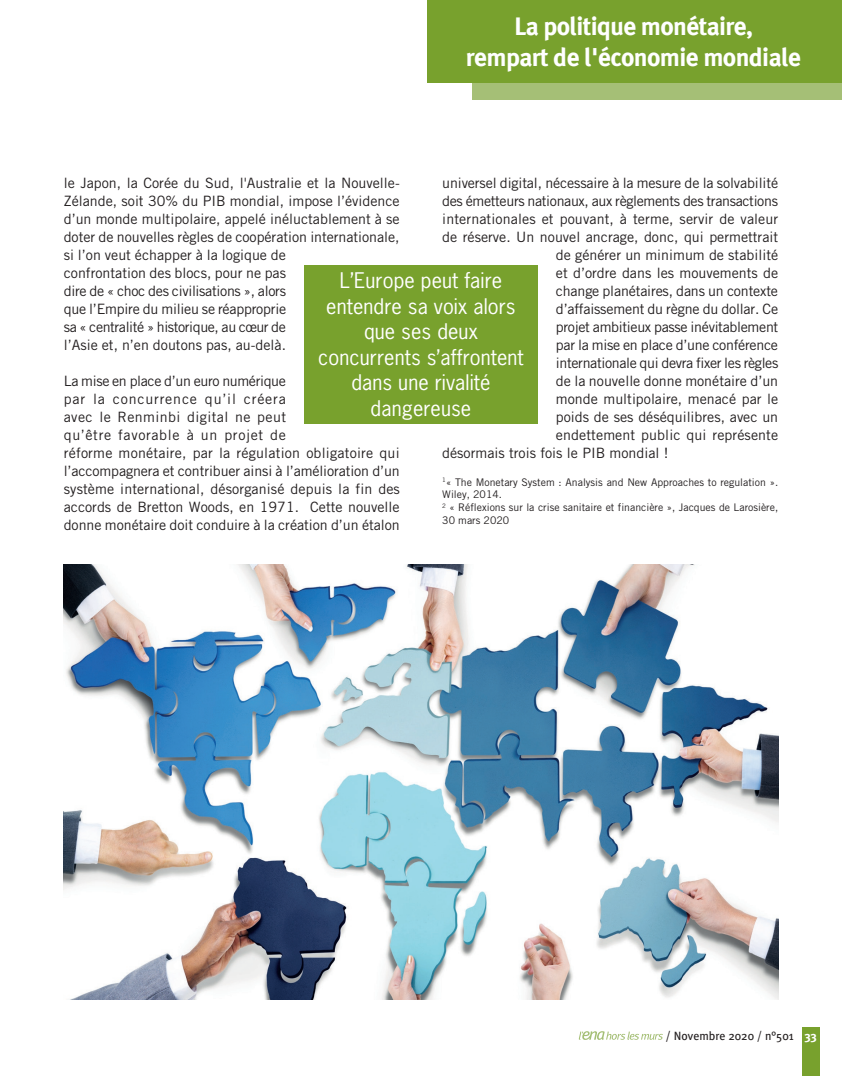
<style>
.page{position:relative;width:842px;height:1076px;background:#fff}
.page>*{position:absolute;margin:0;border:0;box-sizing:border-box;transform-origin:0 0}
.t1{font:700 25.5px/30.6px "Meta Plus";letter-spacing:-.025em;color:#fff;text-align:center}
.t2{font:20.25px/25.5px "News Gothic Std";letter-spacing:.005em;color:#fff;text-align:center}
.t3{font:14.25px/18px "Trade Gothic";color:#231f20}
.t4{font:14.25px "Trade Gothic";letter-spacing:-.025em;color:#231f20}
.t5{font:14.25px "Trade Gothic";letter-spacing:-.02em;color:#231f20}
.t6{font:12px "Meta Plus";color:#231f20}
.t7{font:10.5px/12.6px "Trade Gothic";color:#231f20}
.s1{font-weight:700;color:#fff}
</style>
<div class="page">
<div style="left:472px;top:39px;width:370px;height:60px;background:#a5bf76"></div>
<div style="left:427px;top:0;width:415px;height:82px;background:#78a12d"></div>
<div style="left:802px;top:1027px;width:17px;height:49px;background:#78a12d"></div>
<svg style="left:579px;top:1031px;width:84px;height:9px"></svg>
<div style="left:304px;top:265px;width:234px;height:158px;background:#78a12d"></div>
<img style="left:64px;top:565px;width:714px;height:434px">
<h1 class="t1" style="left:466px;top:11px;width:337px">La politique monétaire,<br>rempart de l'économie mondiale</h1>
<p class="t3" style="left:442px;top:174px;width:337px">universel digital, nécessaire à la mesure de la solvabilité</p>
<p class="t4" style="left:442px;top:192px;width:337px">des émetteurs nationaux, aux règlements des transactions</p>
<p class="t3" style="left:442px;top:210px;width:338px">internationales et pouvant, à terme, servir de valeur</p>
<p class="t3" style="left:442px;top:228px;width:337px">de réserve. Un nouvel ancrage, donc, qui permettrait</p>
<p class="t3" style="left:556px;top:246px;width:224px">de générer un minimum de stabilité</p>
<p class="t3" style="left:556px;top:264px;width:224px">et d’ordre dans les mouvements de</p>
<p class="t3" style="left:556px;top:282px;width:224px">change planétaires, dans un contexte</p>
<p class="t3" style="left:556px;top:300px;width:224px">d’affaissement du règne du dollar. Ce</p>
<p class="t5" style="left:556px;top:318px;width:224px">projet ambitieux passe inévitablement</p>
<p class="t5" style="left:556px;top:336px;width:224px">par la mise en place d’une conférence</p>
<p class="t4" style="left:556px;top:354px;width:224px">internationale qui devra fixer les règles</p>
<p class="t3" style="left:556px;top:372px;width:224px">de la nouvelle donne monétaire d’un</p>
<p class="t3" style="left:556px;top:390px;width:224px">monde multipolaire, menacé par le</p>
<p class="t3" style="left:556px;top:408px;width:224px">poids de ses déséquilibres, avec un</p>
<p class="t3" style="left:556px;top:426px;width:224px">endettement public qui représente</p>
<p class="t3" style="left:442px;top:444px;width:228px">désormais trois fois le PIB mondial !</p>
<p class="t7" style="left:442px;top:476px;width:337px"><sup>1</sup>« The Monetary System : Analysis and New Approaches to regulation ».<br>Wiley, 2014.<br><sup>2</sup> « Réflexions sur la crise sanitaire et financière », Jacques de Larosière, 30 mars 2020</p>
<p class="t3" style="left:64px;top:174px;width:337px">le Japon, la Corée du Sud, l'Australie et la Nouvelle-Zélande, soit 30% du PIB mondial, impose l’évidence d’un monde multipolaire, appelé inéluctablement à se doter de nouvelles règles de coopération internationale, si l’on veut échapper à la logique de<br>confrontation des blocs, pour ne pas<br>dire de « choc des civilisations », alors<br>que l’Empire du milieu se réapproprie<br>sa « centralité » historique, au cœur de<br>l’Asie et, n’en doutons pas, au-delà.</p>
<p class="t3" style="left:64px;top:372px;width:338px">La mise en place d’un euro numérique<br>par la concurrence qu’il créera<br>avec le Renminbi digital ne peut<br>qu’être favorable à un projet de<br>réforme monétaire, par la régulation obligatoire qui l’accompagnera et contribuer ainsi à l’amélioration d’un système international, désorganisé depuis la fin des accords de Bretton Woods, en 1971. Cette nouvelle donne monétaire doit conduire à la création d’un étalon</p>
<h2 class="t2" style="left:318px;top:268px;width:207px">L’Europe peut faire entendre sa voix alors que ses deux concurrents s’affrontent dans une rivalité dangereuse</h2>
<p class="t6" style="left:666px;top:1029px;width:153px">/ Novembre 2020 / n°501 <span class="s1">33</span></p>
</div>
